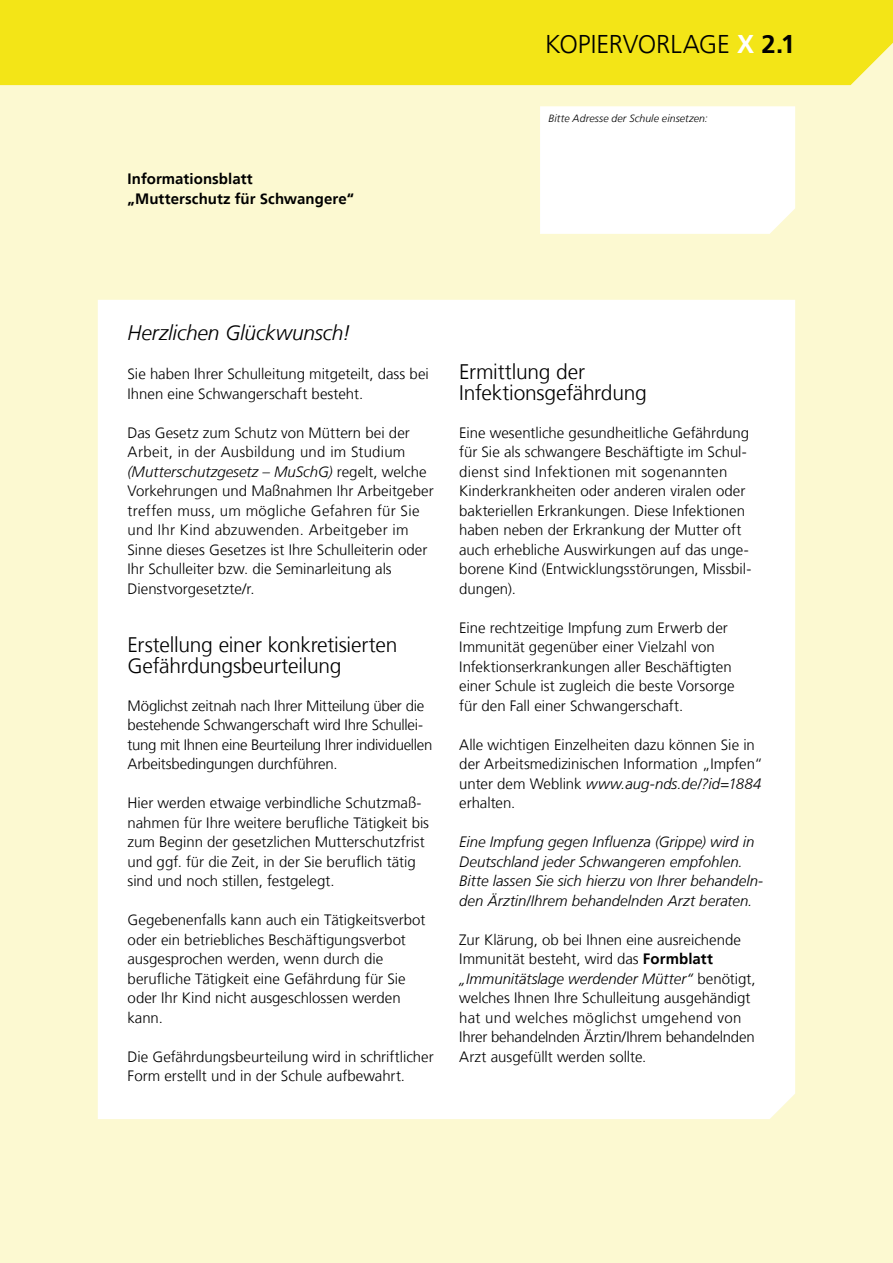
<style>
.page{position:relative;width:893px;height:1263px;background:#fcf9d1}
.page>*{position:absolute;margin:0;border:0;box-sizing:border-box;transform-origin:0 0}
.t1{font:300 25.65px "NDS Frutiger";letter-spacing:-.01em;color:#000}
.t2{font:300 21px/21px "NDS Frutiger";letter-spacing:-.015em;color:#000}
.t3{font:italic 300 21px "NDS Frutiger";letter-spacing:-.01em;color:#000}
.t4{font:300 15px/19.5px "NDS Frutiger";color:#000}
.t5{font:300 15px/19.5px "NDS Frutiger";letter-spacing:-.02em;color:#000}
.t6{font:italic 300 15px/19.5px "NDS Frutiger";color:#000}
.t7{font:700 15px/19.5px "NDS Frutiger";letter-spacing:.005em;color:#000}
.t8{font:italic 300 10.5px "NDS Frutiger";letter-spacing:.015em;color:#000}
.s1{font-weight:700;color:#fff}
.s2{font-weight:700}
.s3{font-style:italic}
</style>
<div class="page">
<div style="left:540px;top:106px;width:255px;height:128px;background:#fff"></div>
<div style="left:98px;top:300px;width:697px;height:819px;background:#fff"></div>
<div style="left:0;top:0;width:893px;height:85px;background:#f3e517"></div>
<p class="t7" style="left:128px;top:169px;width:228px">Informationsblatt „Mutterschutz für Schwangere“</p>
<h1 class="t1" style="left:545px;top:29px;width:251px">KOPIERVORLAGE <span class="s1">X</span> <span class="s2">2.1</span></h1>
<p class="t8" style="left:549px;top:113px;width:161px">Bitte Adresse der Schule einsetzen:</p>
<h2 class="t3" style="left:128px;top:321px;width:225px">Herzlichen Glückwunsch!</h2>
<p class="t4" style="left:128px;top:365px;width:303px">Sie haben Ihrer Schulleitung mitgeteilt, dass bei<br>Ihnen eine Schwangerschaft besteht.</p>
<p class="t4" style="left:128px;top:423px;width:308px">Das Gesetz zum Schutz von Müttern bei der Arbeit, in der Ausbildung und im Studium <span class="s3">(Mutterschutzgesetz – MuSchG)</span> regelt, welche Vorkehrungen und Maßnahmen Ihr Arbeitgeber treffen muss, um mögliche Gefahren für Sie und Ihr Kind abzuwenden. Arbeitgeber im Sinne dieses Gesetzes ist Ihre Schulleiterin oder Ihr Schulleiter bzw. die Seminarleitung als Dienstvorgesetzte/r.</p>
<h2 class="t2" style="left:128px;top:635px;width:271px">Erstellung einer konkretisierten<br>Gefährdungsbeurteilung</h2>
<p class="t5" style="left:128px;top:696px;width:306px">Möglichst zeitnah nach Ihrer Mitteilung über die bestehende Schwangerschaft wird Ihre Schullei&shy;tung mit Ihnen eine Beurteilung Ihrer individuellen Arbeitsbedingungen durchführen.</p>
<p class="t4" style="left:128px;top:794px;width:303px">Hier werden etwaige verbindliche Schutzmaß&shy;nahmen für Ihre weitere berufliche Tätigkeit bis zum Beginn der gesetzlichen Mutterschutzfrist und ggf. für die Zeit, in der Sie beruflich tätig sind und noch stillen, festgelegt.</p>
<p class="t4" style="left:128px;top:911px;width:299px">Gegebenenfalls kann auch ein Tätigkeitsverbot oder ein betriebliches Beschäftigungsverbot ausgesprochen werden, wenn durch die berufliche Tätigkeit eine Gefährdung für Sie oder Ihr Kind nicht ausgeschlossen werden kann.</p>
<p class="t4" style="left:128px;top:1047px;width:308px">Die Gefährdungsbeurteilung wird in schriftlicher<br>Form erstellt und in der Schule aufbewahrt.</p>
<h2 class="t2" style="left:459px;top:362px;width:189px">Ermittlung der<br>Infektionsgefährdung</h2>
<p class="t4" style="left:459px;top:423px;width:294px">Eine wesentliche gesundheitliche Gefährdung für Sie als schwangere Beschäftigte im Schul&shy;dienst sind Infektionen mit sogenannten Kinderkrankheiten oder anderen viralen oder bakteriellen Erkrankungen. Diese Infektionen haben neben der Erkrankung der Mutter oft auch erhebliche Auswirkungen auf das unge&shy;borene Kind (Entwicklungsstörungen, Missbil&shy;dungen).</p>
<p class="t4" style="left:459px;top:618px;width:277px">Eine rechtzeitige Impfung zum Erwerb der Immunität gegenüber einer Vielzahl von Infektionserkrankungen aller Beschäftigten einer Schule ist zugleich die beste Vorsorge für den Fall einer Schwangerschaft.</p>
<p class="t4" style="left:459px;top:735px;width:305px">Alle wichtigen Einzelheiten dazu können Sie in der Arbeitsmedizinischen Information „Impfen“ unter dem Weblink <span class="s3">www.aug-nds.de/?id=1884 </span>erhalten.</p>
<p class="t6" style="left:459px;top:833px;width:305px">Eine Impfung gegen Influenza (Grippe) wird in Deutschland jeder Schwangeren empfohlen.<br>Bitte lassen Sie sich hierzu von Ihrer behandeln&shy;den Ärztin/Ihrem behandelnden Arzt beraten.</p>
<p class="t4" style="left:459px;top:930px;width:298px">Zur Klärung, ob bei Ihnen eine ausreichende Immunität besteht, wird das <span class="s2">Formblatt </span><span class="s3">„Immunitätslage werdender Mütter“</span> benötigt, welches Ihnen Ihre Schulleitung ausgehändigt hat und welches möglichst umgehend von Ihrer behandelnden Ärztin/Ihrem behandelnden Arzt ausgefüllt werden sollte.</p>
</div>
